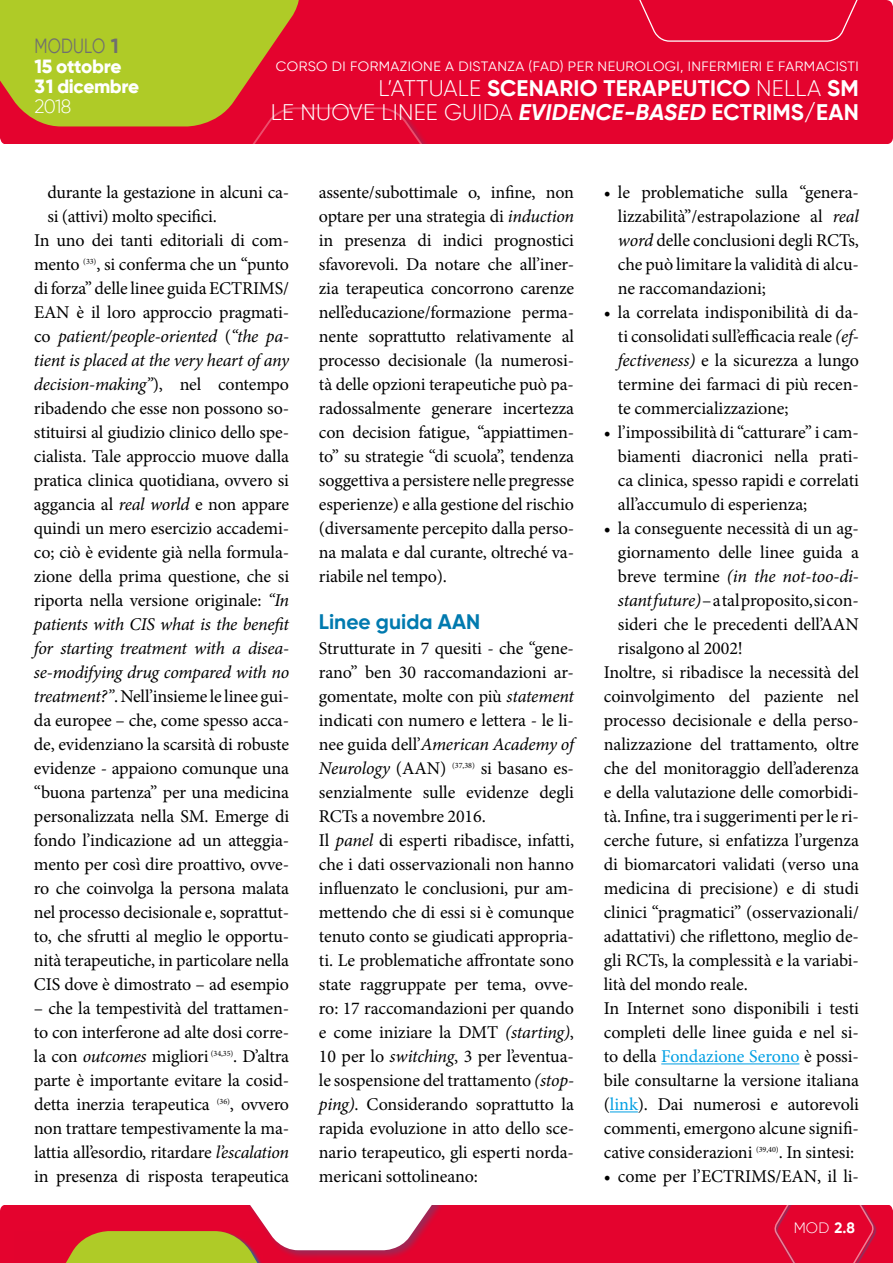
<style>
.page{position:relative;width:893px;height:1263px;background:#fff}
.page>*{position:absolute;margin:0;border:0;box-sizing:border-box;transform-origin:0 0}
.t1{font:700 22.5px/24px "Gilroy";letter-spacing:.01em;color:#fff;text-align:right}
.t2{font:700 21px "Gilroy";color:#007aaf}
.t3{font:20.4px "Gilroy";letter-spacing:.01em;color:#706f6f;scale:.8 1}
.t4{font:800 19.05px/19.8px "Gilroy";letter-spacing:-.02em;color:#fff}
.t5{font:300 19.05px "Gilroy";color:#fff}
.t6{font:18px/24px "Minion Pro";letter-spacing:-.01em;color:#000;text-align:justify}
.t7{font:italic 18px "Minion Pro";letter-spacing:-.015em;color:#000}
.t8{font:18px "Minion Pro";letter-spacing:-.005em;color:#009fe3}
.t9{font:300 15px "Gilroy";color:#fff}
.t10{font:13.5px "Gilroy";letter-spacing:.03em;color:#fff;scale:1.05 1}
.s1{font-weight:700}
.s2{font-weight:300}
.s3{font-style:italic}
.s4{font-style:normal}
.s5{color:#000}
.s6{color:#009fe3}
</style>
<div class="page">
<div style="left:0;top:0;width:893px;height:145px;background:#e4032e;border-radius:7px"></div>
<svg style="left:639px;top:0;width:254px;height:42px"></svg>
<div style="left:0;top:1205px;width:893px;height:58px;background:#e4032e"></div>
<svg style="left:0;top:0;width:455px;height:145px"></svg>
<svg style="left:7px;top:1205px;width:451px;height:58px"></svg>
<svg style="left:874px;top:1205px;width:3px;height:58px"></svg>
<svg style="left:774px;top:1205px;width:100px;height:58px;background:#e10832"></svg>
<hr style="left:661px;top:1063px;width:138px;height:1px;background:#009fe3">
<svg style="left:610px;top:1111px;width:28px;height:1px"></svg>
<p class="t3" style="left:34px;top:34px;width:107px">MODULO <span class="s1">1</span></p>
<p class="t4" style="left:34px;top:57px;width:106px">15 ottobre<br>31 dicembre</p>
<p class="t5" style="left:34px;top:95px;width:38px">2018</p>
<p class="t10" style="left:276px;top:58px;width:557px">CORSO DI FORMAZIONE A DISTANZA (FAD) PER NEUROLOGI, INFERMIERI E FARMACISTI</p>
<p class="t1" style="left:271px;top:76px;width:589px"><span class="s2">L’ATTUALE</span> SCENARIO TERAPEUTICO <span class="s2">NELLA</span> SM<br><span class="s2">LE NUOVE LINEE GUIDA</span> <span class="s3">EVIDENCE-BASED</span> ECTRIMS/EAN</p>
<p class="t6" style="left:48px;top:180px;width:243px">durante la gestazione in alcuni ca-</p>
<p class="t6" style="left:48px;top:204px;width:171px">si (attivi) molto specifici.</p>
<p class="t6" style="left:34px;top:228px;width:257px">In uno dei tanti editoriali di com-</p>
<p class="t6" style="left:34px;top:252px;width:257px">mento <sup>(33)</sup>, si conferma che un “punto</p>
<p class="t6" style="left:34px;top:276px;width:257px">di forza” delle linee guida ECTRIMS/</p>
<p class="t6" style="left:34px;top:300px;width:257px">EAN è il loro approccio pragmati-</p>
<p class="t7" style="left:34px;top:324px;width:257px"><span class="s4">co</span> patient/people-oriented <span class="s4">(</span>“the pa-</p>
<p class="t7" style="left:34px;top:348px;width:257px">tient is placed at the very heart of any</p>
<p class="t7" style="left:34px;top:372px;width:257px">decision-making”<span class="s4">), nel contempo</span></p>
<p class="t6" style="left:34px;top:396px;width:257px">ribadendo che esse non possono so-</p>
<p class="t6" style="left:34px;top:420px;width:257px">stituirsi al giudizio clinico dello spe-</p>
<p class="t6" style="left:34px;top:444px;width:257px">cialista. Tale approccio muove dalla</p>
<p class="t6" style="left:34px;top:468px;width:257px">pratica clinica quotidiana, ovvero si</p>
<p class="t6" style="left:34px;top:492px;width:257px">aggancia al <span class="s3">real world</span> e non appare</p>
<p class="t6" style="left:34px;top:516px;width:257px">quindi un mero esercizio accademi-</p>
<p class="t6" style="left:34px;top:540px;width:257px">co; ciò è evidente già nella formula-</p>
<p class="t6" style="left:34px;top:564px;width:257px">zione della prima questione, che si</p>
<p class="t6" style="left:34px;top:588px;width:257px">riporta nella versione originale: <span class="s3">“In</span></p>
<p class="t7" style="left:34px;top:612px;width:257px">patients with CIS what is the benefit</p>
<p class="t7" style="left:34px;top:636px;width:257px">for starting treatment with a disea-</p>
<p class="t7" style="left:34px;top:660px;width:257px">se-modifying drug compared with no</p>
<p class="t6" style="left:34px;top:684px;width:257px"><span class="s3">treatment?”</span>. Nell’insieme le linee gui-</p>
<p class="t6" style="left:34px;top:708px;width:257px">da europee – che, come spesso acca-</p>
<p class="t6" style="left:34px;top:732px;width:257px">de, evidenziano la scarsità di robuste</p>
<p class="t6" style="left:34px;top:756px;width:257px">evidenze - appaiono comunque una</p>
<p class="t6" style="left:34px;top:780px;width:257px">“buona partenza” per una medicina</p>
<p class="t6" style="left:34px;top:804px;width:257px">personalizzata nella SM. Emerge di</p>
<p class="t6" style="left:34px;top:828px;width:257px">fondo l’indicazione ad un atteggia-</p>
<p class="t6" style="left:34px;top:852px;width:257px">mento per così dire proattivo, ovve-</p>
<p class="t6" style="left:34px;top:876px;width:257px">ro che coinvolga la persona malata</p>
<p class="t6" style="left:34px;top:900px;width:257px">nel processo decisionale e, soprattut-</p>
<p class="t6" style="left:34px;top:924px;width:257px">to, che sfrutti al meglio le opportu-</p>
<p class="t6" style="left:34px;top:948px;width:257px">nità terapeutiche, in particolare nella</p>
<p class="t6" style="left:34px;top:972px;width:257px">CIS dove è dimostrato – ad esempio</p>
<p class="t6" style="left:34px;top:996px;width:257px">– che la tempestività del trattamen&shy;to con interferone ad alte dosi corre&shy;la con <span class="s3">outcomes</span> migliori <sup>(34,35)</sup>. D’altra parte è importante evitare la cosid&shy;detta inerzia terapeutica <sup>(36)</sup>, ovvero non trattare tempestivamente la ma&shy;lattia all’esordio, ritardare <span class="s3">l’escalation </span>in presenza di risposta terapeutica</p>
<p class="t6" style="left:319px;top:180px;width:257px">assente/subottimale o, infine, non optare per una strategia di <span class="s3">induction </span>in presenza di indici prognostici sfavorevoli. Da notare che all’iner&shy;zia terapeutica concorrono carenze nell’educazione/formazione perma&shy;nente soprattutto relativamente al processo decisionale (la numerosi&shy;tà delle opzioni terapeutiche può pa&shy;radossalmente generare incertezza con decision fatigue, “appiattimen&shy;to” su strategie “di scuola”, tendenza soggettiva a persistere nelle pregresse esperienze) e alla gestione del rischio (diversamente percepito dalla perso&shy;na malata e dal curante, oltreché va&shy;riabile nel tempo).</p>
<p class="t2" style="left:319px;top:608px;width:163px">Linee guida AAN</p>
<p class="t6" style="left:319px;top:636px;width:257px;text-align:left">Strutturate in 7 quesiti - che “gene&shy;rano” ben 30 raccomandazioni ar&shy;gomentate, molte con più <span class="s3">statement </span>indicati con numero e lettera - le li&shy;nee guida dell’<span class="s3">American Academy of Neurology</span> (AAN) <sup>(37,38)</sup> si basano es&shy;senzialmente sulle evidenze degli RCTs a novembre 2016.<br>Il <span class="s3">panel</span> di esperti ribadisce, infatti, che i dati osservazionali non hanno influenzato le conclusioni, pur am&shy;mettendo che di essi si è comunque tenuto conto se giudicati appropria&shy;ti. Le problematiche affrontate sono state raggruppate per tema, ovve&shy;ro: 17 raccomandazioni per quando e come iniziare la DMT <span class="s3">(starting)</span>, 10 per lo <span class="s3">switching</span>, 3 per l’eventua&shy;le sospensione del trattamento <span class="s3">(stop&shy;ping)</span>. Considerando soprattutto la rapida evoluzione in atto dello sce&shy;nario terapeutico, gli esperti norda&shy;mericani sottolineano:</p>
<p class="t6" style="left:618px;top:180px;width:243px;text-indent:-14px">• le problematiche sulla “genera&shy;lizzabilità”/estrapolazione al <span class="s3">real word</span> delle conclusioni degli RCTs, che può limitare la validità di alcu&shy;ne raccomandazioni;</p>
<p class="t6" style="left:618px;top:300px;width:243px;text-indent:-14px">• la correlata indisponibilità di da&shy;ti consolidati sull’efficacia reale <span class="s3">(ef&shy;fectiveness)</span> e la sicurezza a lungo termine dei farmaci di più recen&shy;te commercializzazione;</p>
<p class="t6" style="left:618px;top:420px;width:243px;text-indent:-14px">• l’impossibilità di “catturare” i cam&shy;biamenti diacronici nella prati&shy;ca clinica, spesso rapidi e correlati all’accumulo di esperienza;</p>
<p class="t6" style="left:604px;top:516px;width:257px">• la conseguente necessità di un ag-</p>
<p class="t6" style="left:618px;top:540px;width:243px">giornamento delle linee guida a</p>
<p class="t7" style="left:618px;top:564px;width:243px"><span class="s4">breve termine</span> (in the not-too-di-</p>
<p class="t6" style="left:618px;top:588px;width:243px"><span class="s3">stant future)</span> – a tal proposito, si con-</p>
<p class="t6" style="left:618px;top:612px;width:243px">sideri che le precedenti dell’AAN</p>
<p class="t6" style="left:618px;top:636px;width:126px">risalgono al 2002!</p>
<p class="t6" style="left:604px;top:660px;width:257px">Inoltre, si ribadisce la necessità del</p>
<p class="t6" style="left:604px;top:684px;width:257px">coinvolgimento del paziente nel</p>
<p class="t6" style="left:604px;top:708px;width:257px">processo decisionale e della perso-</p>
<p class="t6" style="left:604px;top:732px;width:257px">nalizzazione del trattamento, oltre</p>
<p class="t6" style="left:604px;top:756px;width:257px">che del monitoraggio dell’aderenza</p>
<p class="t6" style="left:604px;top:780px;width:257px">e della valutazione delle comorbidi-</p>
<p class="t6" style="left:604px;top:804px;width:257px">tà. Infine, tra i suggerimenti per le ri-</p>
<p class="t6" style="left:604px;top:828px;width:257px">cerche future, si enfatizza l’urgenza</p>
<p class="t6" style="left:604px;top:852px;width:257px">di biomarcatori validati (verso una</p>
<p class="t6" style="left:604px;top:876px;width:257px">medicina di precisione) e di studi</p>
<p class="t6" style="left:604px;top:900px;width:257px">clinici “pragmatici” (osservazionali/</p>
<p class="t6" style="left:604px;top:924px;width:257px">adattativi) che riflettono, meglio de-</p>
<p class="t6" style="left:604px;top:948px;width:257px">gli RCTs, la complessità e la variabi-</p>
<p class="t6" style="left:604px;top:972px;width:145px">lità del mondo reale.</p>
<p class="t6" style="left:604px;top:996px;width:257px">In Internet sono disponibili i testi</p>
<p class="t6" style="left:604px;top:1020px;width:257px">completi delle linee guida e nel si-</p>
<p class="t8" style="left:604px;top:1044px;width:257px"><span class="s5">to della</span> Fondazione Serono <span class="s5">è possi-</span></p>
<p class="t6" style="left:604px;top:1068px;width:257px">bile consultarne la versione italiana</p>
<p class="t6" style="left:604px;top:1092px;width:257px">(<span class="s6">link</span>). Dai numerosi e autorevoli</p>
<p class="t6" style="left:604px;top:1116px;width:257px">commenti, emergono alcune signifi-</p>
<p class="t6" style="left:604px;top:1140px;width:252px">cative considerazioni <sup>(39,40)</sup>. In sintesi:</p>
<p class="t6" style="left:604px;top:1164px;width:257px">• come per l’ECTRIMS/EAN, il li-</p>
<p class="t9" style="left:794px;top:1219px;width:63px">MOD <span class="s1">2.8</span></p>
</div>
